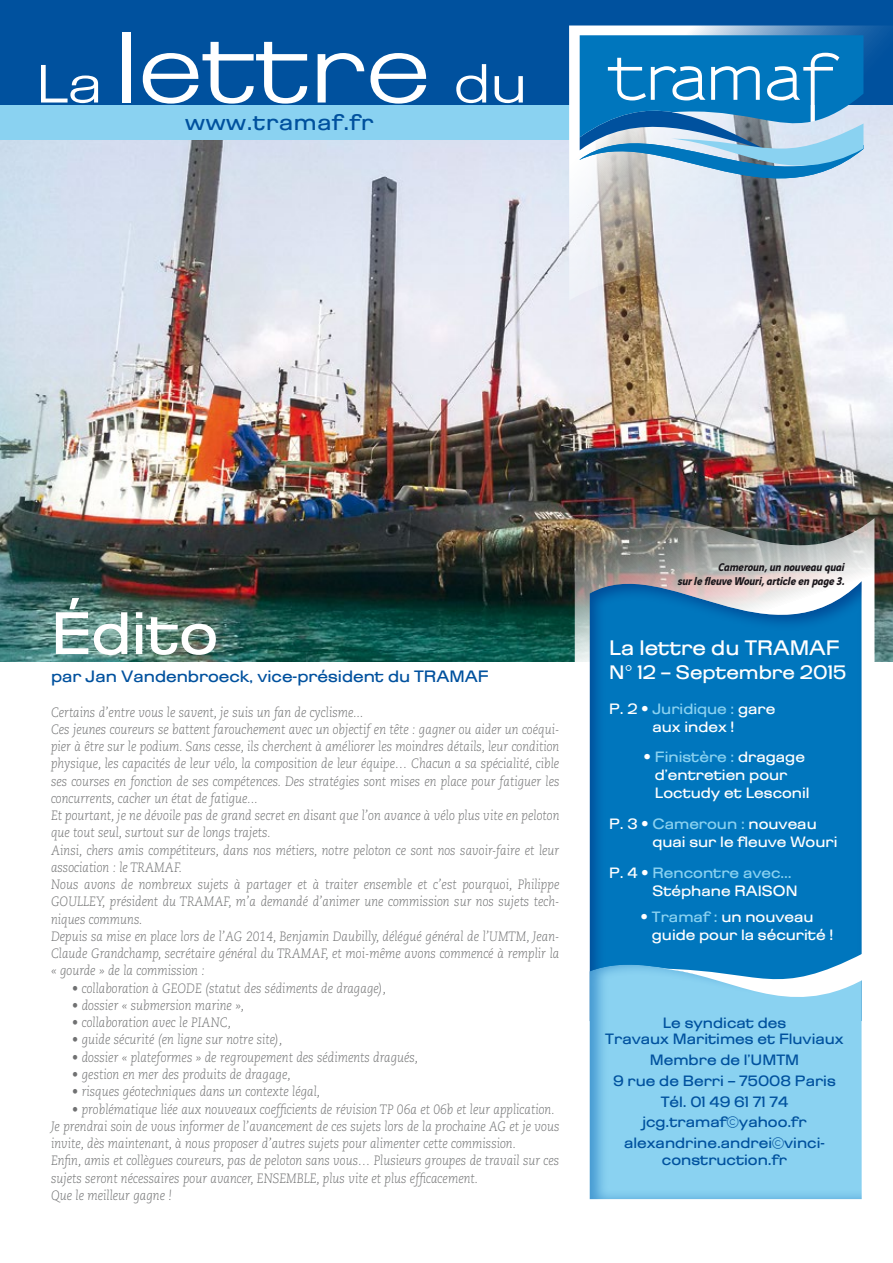
<style>
.page{position:relative;width:893px;height:1263px;background:#fff}
.page>*{position:absolute;margin:0;border:0;box-sizing:border-box;transform-origin:0 0}
.t1{font:98.7px "Cg Brazilia Three";color:#fff}
.t2{font:60px "Cg Brazilia Seven";color:#fff}
.t3{font:22.5px "Cg Brazilia Seven";letter-spacing:.03em;color:#00519e}
.t4{font:21px "Cg Brazilia Seven";color:#fff}
.t5{font:19.5px "Cg Brazilia Seven";color:#fff}
.t6{font:16.5px "Cg Brazilia Seven";color:#00519e}
.t7{font:15px/18px "Cg Brazilia Seven";color:#fff}
.t8{font:15px/20.7px "Cg Brazilia Seven";color:#00519e;text-align:center}
.t9{font:italic 300 13.5px/17.2px "Caecilia";color:#707172;scale:.9 1}
.t10{font:italic 700 12px/13.5px "Vinci Sans";letter-spacing:-.01em;color:#1a171c;text-align:right}
.s1{font-size:53.85px}
.s2{color:#8ad2f1}
</style>
<div class="page">
<img style="left:0;top:140px;width:893px;height:522px">
<div style="left:0;top:0;width:569px;height:140px;background:#8ad2f1"></div>
<div style="left:0;top:0;width:893px;height:104px;background:#00519e"></div>
<img style="left:575px;top:503px;width:299px;height:159px">
<div style="left:575px;top:570px;width:298px;height:452px;background:#00519e;opacity:.5"></div>
<div style="left:575px;top:951px;width:298px;height:249px;background:#0076bd;opacity:.5"></div>
<svg style="left:569px;top:26px;width:324px;height:285px;fill:#e7ebf5"></svg>
<svg style="left:580px;top:35px;width:283px;height:191px"></svg>
<svg style="left:662px;top:953px;width:202px;height:69px"></svg>
<h1 class="t1" style="left:37px;top:7px;width:493px"><span class="s1">La</span> lettre <span class="s1">du</span></h1>
<h3 class="t3" style="left:185px;top:108px;width:190px">www.tramaf.fr</h3>
<h2 class="t2" style="left:51px;top:596px;width:169px">Édito</h2>
<p class="t6" style="left:51px;top:666px;width:439px">par Jan Vandenbroeck, vice-président du TRAMAF</p>
<p class="t9" style="left:51px;top:704px;width:566px">Certains d’entre vous le savent, je suis un fan de cyclisme...<br>Ces jeunes coureurs se battent farouchement avec un objectif en tête : gagner ou aider un coéqui&shy;pier à être sur le podium. Sans cesse, ils cherchent à améliorer les moindres détails, leur condition physique, les capacités de leur vélo, la composition de leur équipe… Chacun a sa spécialité, cible ses courses en fonction de ses compétences. Des stratégies sont mises en place pour fatiguer les concurrents, cacher un état de fatigue...<br>Et pourtant, je ne dévoile pas de grand secret en disant que l’on avance à vélo plus vite en peloton que tout seul, surtout sur de longs trajets.<br>Ainsi, chers amis compétiteurs, dans nos métiers, notre peloton ce sont nos savoir-faire et leur association : le TRAMAF.<br>Nous avons de nombreux sujets à partager et à traiter ensemble et c’est pourquoi, Philippe GOULLEY, président du TRAMAF, m’a demandé d’animer une commission sur nos sujets tech&shy;niques communs.<br>Depuis sa mise en place lors de l’AG 2014, Benjamin Daubilly, délégué général de l’UMTM, Jean-Claude Grandchamp, secrétaire général du TRAMAF, et moi-même avons commencé à remplir la « gourde » de la commission :</p>
<p class="t9" style="left:72px;top:980px;width:350px">• collaboration à GEODE (statut des sédiments de dragage),</p>
<p class="t9" style="left:72px;top:997px;width:193px">• dossier « submersion marine »,</p>
<p class="t9" style="left:72px;top:1014px;width:178px">• collaboration avec le PIANC,</p>
<p class="t9" style="left:72px;top:1031px;width:235px">• guide sécurité (en ligne sur notre site),</p>
<p class="t9" style="left:72px;top:1049px;width:386px">• dossier « plateformes » de regroupement des sédiments dragués,</p>
<p class="t9" style="left:72px;top:1066px;width:244px">• gestion en mer des produits de dragage,</p>
<p class="t9" style="left:72px;top:1083px;width:277px">• risques géotechniques dans un contexte légal,</p>
<p class="t9" style="left:51px;top:1100px;width:566px;text-indent:21px">• problématique liée aux nouveaux coefficients de révision TP 06a et 06b et leur application.<br>Je prendrai soin de vous informer de l’avancement de ces sujets lors de la prochaine AG et je vous invite, dès maintenant, à nous proposer d’autres sujets pour alimenter cette commission.<br>Enfin, amis et collègues coureurs, pas de peloton sans vous… Plusieurs groupes de travail sur ces sujets seront nécessaires pour avancer, ENSEMBLE, plus vite et plus efficacement.<br>Que le meilleur gagne !</p>
<p class="t10" style="left:677px;top:559px;width:169px">Cameroun, un nouveau quai<br>sur le fleuve Wouri, article en page 3.</p>
<h3 class="t4" style="left:609px;top:634px;width:232px">La lettre du TRAMAF</h3>
<h3 class="t5" style="left:609px;top:660px;width:239px">N° 12 – Septembre 2015</h3>
<p class="t7" style="left:609px;top:699px;width:168px;text-align:center">P. 2 • <span class="s2">Juridique :</span> gare aux index !</p>
<p class="t7" style="left:655px;top:748px;width:156px;text-indent:-11px">• <span class="s2">Finistère :</span> dragage d’entretien pour<br>Loctudy et Lesconil</p>
<p class="t7" style="left:652px;top:814px;width:187px;text-indent:-43px">P. 3 • <span class="s2">Cameroun :</span> nouveau quai sur le fleuve Wouri</p>
<p class="t7" style="left:652px;top:863px;width:147px;text-indent:-43px">P. 4 • <span class="s2">Rencontre avec…<br></span>Stéphane RAISON</p>
<p class="t7" style="left:652px;top:908px;width:183px;text-indent:-11px">• <span class="s2">Tramaf :</span> un nouveau guide pour la sécurité !</p>
<p class="t8" style="left:605px;top:1014px;width:240px;line-height:16.5px">Le syndicat des<br>Travaux Maritimes et Fluviaux</p>
<p class="t8" style="left:613px;top:1049px;width:224px">Membre de l’UMTM<br>9 rue de Berri – 75008 Paris<br>Tél. 01 49 61 71 74 jcg.tramaf@yahoo.fr alexandrine.andrei@vinci-</p>
<p class="t8" style="left:662px;top:1149px;width:127px">construction.fr</p>
</div>
